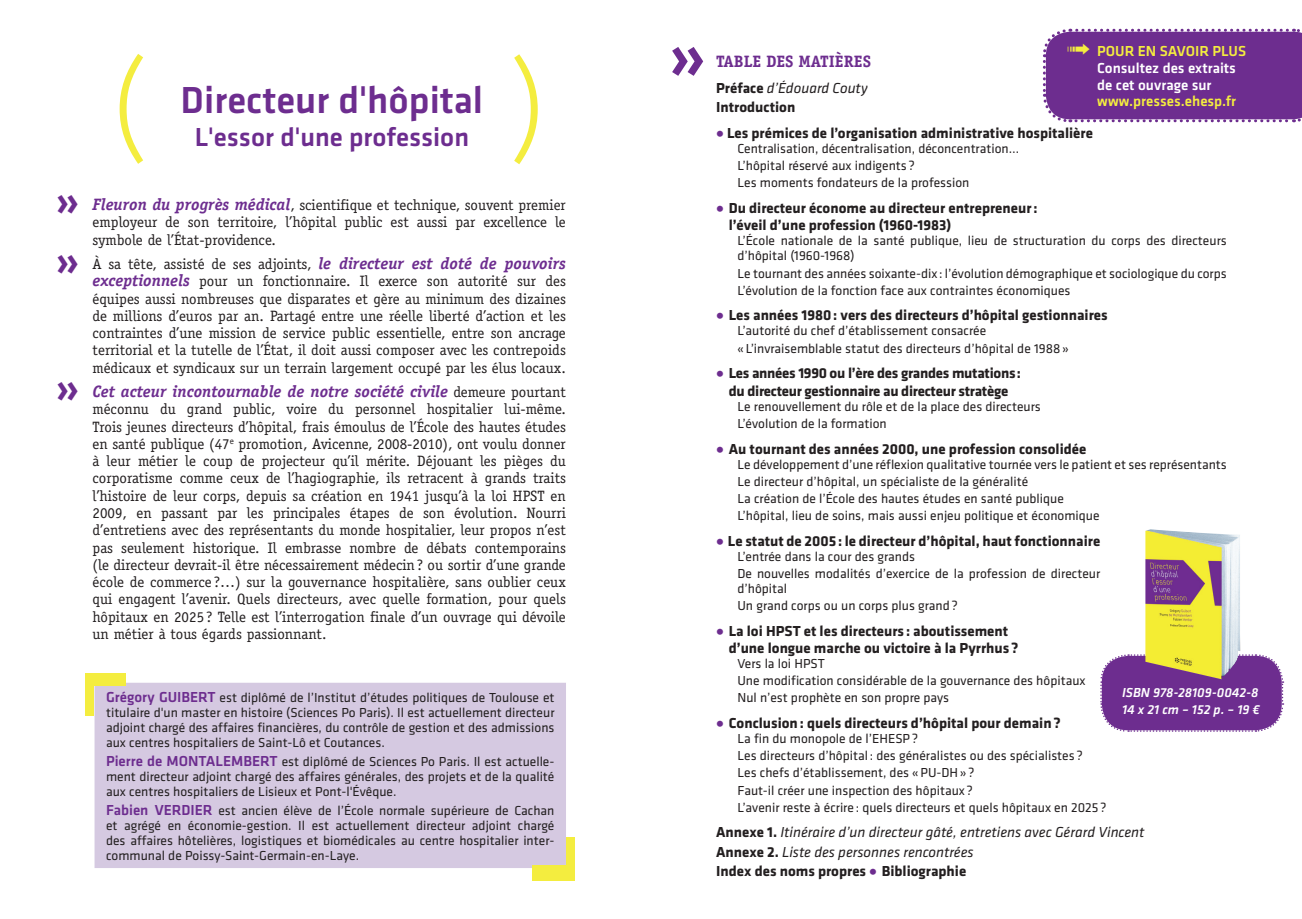
<style>
.page{position:relative;width:1302px;height:919px;background:#fff}
.page>*{position:absolute;margin:0;border:0;box-sizing:border-box;transform-origin:0 0}
.t1{font:300 120px "Klavika";color:#f4ed3f}
.t2{font:500 75px "Klavika";color:#6d2d8f}
.t3{font:500 48px "Klavika";color:#6d2d8f}
.t4{font:500 39px "Klavika";color:#6d2d8f}
.t5{font:500 27px "Klavika";color:#6d2d8f}
.t6{font:italic 700 16.5px "Officina Serif Std";color:#6d2d8f}
.t7{font:700 16.5px "Officina Serif Std";color:#6d2d8f}
.t8{font:15px/17.2px "Officina Serif Std";color:#231f20;text-align:justify}
.t9{font:700 15px/17.2px "Klavika";color:#231f20}
.t10{font:italic 15px/19.4px "Klavika";color:#231f20}
.t11{font:700 15px/17.2px "Klavika";letter-spacing:-.02em;color:#231f20;text-align:center}
.t12{font:500 15px/16.5px "Klavika";color:#fff}
.t13{font:500 15px "Klavika";color:#f4ed3f}
.t14{font:13.5px/17.1px "Klavika";color:#231f20}
.t15{font:italic 500 13.5px/16.5px "Klavika";color:#fff}
.s1{font-weight:700;font-style:italic;font-size:16.5px;color:#6d2d8f}
.s2{font-weight:400;font-style:normal;font-size:15px;color:#231f20}
.s3{font-weight:500;font-size:15px;color:#6d2d8f}
.s4{color:#f4ed3f}
.s5{font-weight:400;font-style:italic}
.s6{font-size:22.5px;color:#6d2d8f}
.s7{font-weight:700;font-style:normal}
.s8{font-weight:700;font-style:normal;font-size:22.5px;color:#6d2d8f}
</style>
<div class="page">
<svg style="left:1100px;top:654px;width:183px;height:78px;background:#7a3f99"></svg>
<img style="left:1145px;top:529px;width:94px;height:150px">
<svg style="left:1042px;top:28px;width:259px;height:95px;background:#773c97"></svg>
<div style="left:95px;top:683px;width:470px;height:184px;background:#d5c9e1"></div>
<div style="left:95px;top:682px;width:471px;height:185px;border:1px solid #d5c9e1"></div>
<div style="left:86px;top:673px;width:39px;height:13px;background:#f4ed3f"></div>
<div style="left:85px;top:673px;width:9px;height:43px;background:#f4ed3f"></div>
<div style="left:532px;top:865px;width:42px;height:15px;background:#f4ed3f"></div>
<div style="left:565px;top:837px;width:9px;height:43px;background:#f4ed3f"></div>
<h3 class="t3" style="left:55px;top:183px;width:26px">»</h3>
<h3 class="t3" style="left:55px;top:242px;width:26px">»</h3>
<h3 class="t3" style="left:55px;top:369px;width:26px">»</h3>
<h1 class="t1" style="left:510px;top:63px;width:38px">)</h1>
<h2 class="t2" style="left:668px;top:28px;width:39px">»</h2>
<p class="t8" style="left:92px;top:198px;width:475px"><span class="s1">Fleuron du progrès médical</span>, scientifique et technique, souvent premier employeur de son territoire, l’hôpital public est aussi par excellence le symbole de l’État-providence.</p>
<p class="t8" style="left:92px;top:257px;width:475px">À sa tête, assisté de ses adjoints, <span class="s1">le directeur est doté de pouvoirs exceptionnels</span> pour un fonctionnaire. Il exerce son autorité sur des équipes aussi nombreuses que disparates et gère au minimum des dizaines de millions d’euros par an. Partagé entre une réelle liberté d’action et les contraintes d’une mission de service public essentielle, entre son ancrage territorial et la tutelle de l’État, il doit aussi composer avec les contrepoids médicaux et syndicaux sur un terrain largement occupé par les élus locaux.</p>
<p class="t6" style="left:92px;top:385px;width:475px">Cet acteur incontournable de notre société civile <span class="s2">demeure pourtant</span></p>
<p class="t8" style="left:92px;top:402px;width:475px">méconnu du grand public, voire du personnel hospitalier lui-même.<br>Trois jeunes directeurs d’hôpital, frais émoulus de l’École des hautes études en santé publique (47<sup>e</sup> promotion, Avicenne, 2008-2010), ont voulu donner à leur métier le coup de projecteur qu’il mérite. Déjouant les pièges du corporatisme comme ceux de l’hagiographie, ils retracent à grands traits l’histoire de leur corps, depuis sa création en 1941 jusqu’à la loi HPST en 2009, en passant par les principales étapes de son évolution. Nourri d’entretiens avec des représentants du monde hospitalier, leur propos n’est pas seulement historique. Il embrasse nombre de débats contemporains (le directeur devrait-il être nécessairement médecin ? ou sortir d’une grande école de commerce ?…) sur la gouvernance hospitalière, sans oublier ceux qui engagent l’avenir. Quels directeurs, avec quelle formation, pour quels hôpitaux en 2025 ? Telle est l’interrogation finale d’un ouvrage qui dévoile un métier à tous égards passionnant.</p>
<h1 class="t1" style="left:111px;top:63px;width:38px">(</h1>
<h3 class="t4" style="left:180px;top:86px;width:304px">Directeur d'hôpital</h3>
<h3 class="t5" style="left:195px;top:127px;width:276px">L'essor d'une profession</h3>
<p class="t14" style="left:106px;top:691px;width:450px;line-height:15px;text-align:justify"><span class="s3">Grégory GUIBERT</span> est diplômé de l’Institut d’études politiques de Toulouse et titulaire d'un master en histoire (Sciences Po Paris). Il est actuellement directeur adjoint chargé des affaires financières, du contrôle de gestion et des admissions aux centres hospitaliers de Saint-Lô et Coutances.</p>
<p class="t14" style="left:106px;top:755px;width:450px;line-height:15px;text-align:justify"><span class="s3">Pierre de MONTALEMBERT</span> est diplômé de Sciences Po Paris. Il est actuelle&shy;ment directeur adjoint chargé des affaires générales, des projets et de la qualité aux centres hospitaliers de Lisieux et Pont-l'Évêque.</p>
<p class="t14" style="left:106px;top:804px;width:450px;line-height:15px;text-align:justify"><span class="s3">Fabien VERDIER</span> est ancien élève de l’École normale supérieure de Cachan et agrégé en économie-gestion. Il est actuellement directeur adjoint chargé des affaires hôtelières, logistiques et biomédicales au centre hospitalier inter&shy;communal de Poissy-Saint-Germain-en-Laye.</p>
<p class="t12" style="left:1096px;top:45px;width:150px;text-indent:-30px"><span class="s4">➟ POUR EN SAVOIR PLUS<br></span>Consultez des extraits de cet ouvrage sur</p>
<p class="t13" style="left:1096px;top:96px;width:140px">www.presses.ehesp.fr</p>
<p class="t7" style="left:716px;top:55px;width:156px">TABLE DES MATIÈRES</p>
<p class="t9" style="left:716px;top:79px;width:153px;line-height:19.4px">Préface <span class="s5">d’Édouard Couty<br></span>Introduction</p>
<p class="t9" style="left:716px;top:126px;width:378px"><span class="s6">•</span> Les prémices de l’organisation administrative hospitalière</p>
<p class="t14" style="left:737px;top:141px;width:283px">Centralisation, décentralisation, déconcentration…<br>L’hôpital réservé aux indigents ?<br>Les moments fondateurs de la profession</p>
<p class="t9" style="left:728px;top:201px;width:310px;text-indent:-13px"><span class="s6">•</span> Du directeur économe au directeur entrepreneur : l’éveil d’une profession (1960-1983)</p>
<p class="t14" style="left:737px;top:234px;width:490px;line-height:15px">L’École nationale de la santé publique, lieu de structuration du corps des directeurs d’hôpital (1960-1968)</p>
<p class="t14" style="left:737px;top:266px;width:490px">Le tournant des années soixante-dix : l’évolution démographique et sociologique du corps<br>L’évolution de la fonction face aux contraintes économiques</p>
<p class="t9" style="left:716px;top:308px;width:393px"><span class="s6">•</span> Les années 1980 : vers des directeurs d’hôpital gestionnaires</p>
<p class="t14" style="left:737px;top:323px;width:332px">L’autorité du chef d’établissement consacrée<br>« L’invraisemblable statut des directeurs d’hôpital de 1988 »</p>
<p class="t11" style="left:716px;top:366px;width:306px"><span class="s6">•</span> Les années 1990 ou l’ère des grandes mutations : du directeur gestionnaire au directeur stratège</p>
<p class="t14" style="left:737px;top:399px;width:305px">Le renouvellement du rôle et de la place des directeurs<br>L’évolution de la formation</p>
<p class="t9" style="left:716px;top:441px;width:372px"><span class="s6">•</span> Au tournant des années 2000, une profession consolidée</p>
<p class="t14" style="left:737px;top:456px;width:491px">Le développement d’une réflexion qualitative tournée vers le patient et ses représentants Le directeur d’hôpital, un spécialiste de la généralité<br>La création de l’École des hautes études en santé publique<br>L’hôpital, lieu de soins, mais aussi enjeu politique et économique</p>
<p class="t9" style="left:716px;top:533px;width:385px"><span class="s6">•</span> Le statut de 2005 : le directeur d’hôpital, haut fonctionnaire</p>
<p class="t14" style="left:737px;top:549px;width:364px">L’entrée dans la cour des grands<br>De nouvelles modalités d’exercice de la profession de directeur</p>
<p class="t14" style="left:737px;top:581px;width:222px">d’hôpital<br>Un grand corps ou un corps plus grand ?</p>
<p class="t9" style="left:728px;top:623px;width:291px;text-indent:-13px"><span class="s6">•</span> La loi HPST et les directeurs : aboutissement d’une longue marche ou victoire à la Pyrrhus ?</p>
<p class="t14" style="left:737px;top:656px;width:349px">Vers la loi HPST<br>Une modification considérable de la gouvernance des hôpitaux<br>Nul n’est prophète en son propre pays</p>
<p class="t9" style="left:716px;top:715px;width:346px"><span class="s6">•</span> Conclusion : quels directeurs d’hôpital pour demain ?</p>
<p class="t14" style="left:737px;top:731px;width:370px">La fin du monopole de l’EHESP ?<br>Les directeurs d’hôpital : des généralistes ou des spécialistes ?<br>Les chefs d’établissement, des « PU-DH » ?<br>Faut-il créer une inspection des hôpitaux ?<br>L’avenir reste à écrire : quels directeurs et quels hôpitaux en 2025 ?</p>
<p class="t10" style="left:716px;top:824px;width:430px"><span class="s7">Annexe 1.</span> Itinéraire d’un directeur gâté, entretiens avec Gérard Vincent<br><span class="s7">Annexe 2.</span> Liste des personnes rencontrées<br><span class="s7">Index des noms propres</span> <span class="s8">•</span> <span class="s7">Bibliographie</span></p>
<p class="t15" style="left:1121px;top:685px;width:139px">ISBN 978-28109-0042-8<br>14 x 21 cm – 152 p. – 19 €</p>
</div>
